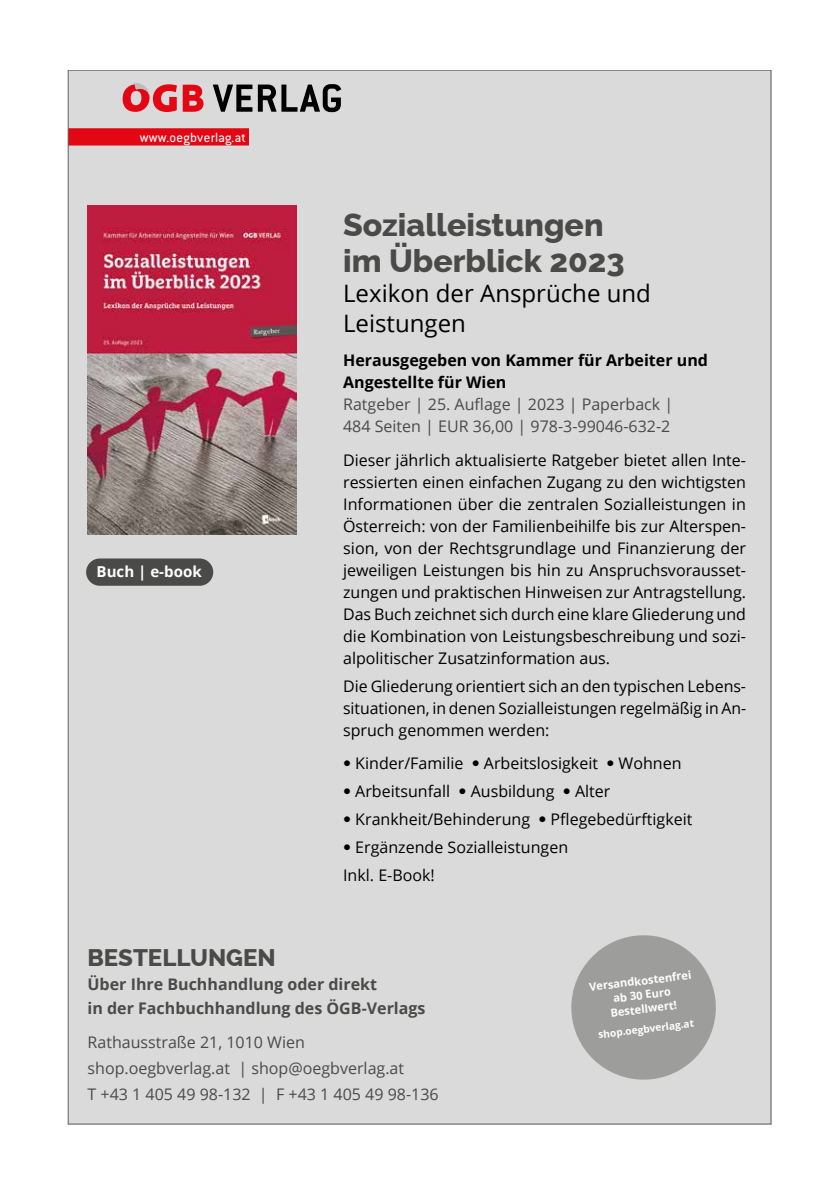
<style>
.page{position:relative;width:840px;height:1191px;background:#fff}
.page>*{position:absolute;margin:0;border:0;box-sizing:border-box;transform-origin:0 0}
.t1{font:800 32px/36px "Raleway";color:#4a4a49}
.t2{font:24px/30px "Open Sans";color:#000}
.t3{font:800 24px "Raleway";color:#4a4a49}
.t4{font:16px/22px "Open Sans";color:#000;text-align:justify}
.t5{font:16px/26px "Open Sans";color:#4a4a49}
.t6{font:700 16px/24px "Open Sans";color:#4a4a49}
.t7{font:700 16px/22px "Open Sans";color:#000}
.t8{font:700 15px "Open Sans";color:#fff}
.t9{font:14.6px "Conduit ITC Std";letter-spacing:.02em;color:#fff}
.t10{font:700 11.2px/14.2px "Open Sans";color:#fff;text-align:center}
.t11{font:700 10.2px "Open Sans";color:#fff}
.s1{font-family:"Rotis Sans Serif Std"}
</style>
<div class="page">
<div style="left:68px;top:70px;width:703px;height:1054px;background:#dadada"></div>
<img style="left:87px;top:206px;width:210px;height:329px">
<div style="left:86px;top:558px;width:127px;height:28px;background:#4a4a49;border-radius:14px"></div>
<div style="left:68px;top:128px;width:181px;height:17px;background:#e30613"></div>
<svg style="left:122px;top:83px;width:81px;height:29px"></svg>
<svg style="left:213px;top:84px;width:128px;height:28px"></svg>
<svg style="left:571px;top:935px;width:145px;height:145px"></svg>
<p class="t9" style="left:140px;top:128px;width:107px">www.oegbverlag.at</p>
<p class="t8" style="left:97px;top:561px;width:106px">Buch | e-book</p>
<h1 class="t1" style="left:343px;top:207px;width:283px">Sozialleistungen im Überblick 2023</h1>
<h2 class="t2" style="left:343px;top:277px;width:309px">Lexikon der Ansprüche und<br>Leistungen</h2>
<p class="t7" style="left:343px;top:349px;width:366px">Herausgegeben von Kammer für Arbeiter und<br>Angestellte für Wien</p>
<p class="t5" style="left:343px;top:393px;width:331px;line-height:22px">Ratgeber | 25. Auflage | 2023 | Paperback |<br>484 Seiten | EUR 36,00 | 978-3-99046-632-2</p>
<p class="t4" style="left:343px;top:449px;width:404px">Dieser jährlich aktualisierte Ratgeber bietet allen Inte&shy;ressierten einen einfachen Zugang zu den wichtigsten Informationen über die zentralen Sozialleistungen in Österreich: von der Familienbeihilfe bis zur Alterspen&shy;sion, von der Rechtsgrundlage und Finanzierung der jeweiligen Leistungen bis hin zu Anspruchsvorausset&shy;zungen und praktischen Hinweisen zur Antragstellung.<br>Das Buch zeichnet sich durch eine klare Gliederung und die Kombination von Leistungsbeschreibung und sozi&shy;alpolitischer Zusatzinformation aus.</p>
<p class="t4" style="left:343px;top:674px;width:404px">Die Gliederung orientiert sich an den typischen Lebens&shy;situationen, in denen Sozialleistungen regelmäßig in An&shy;spruch genommen werden:</p>
<p class="t4" style="left:343px;top:752px;width:340px"><span class="s1">•</span> Kinder/Familie <span class="s1">•</span> Arbeitslosigkeit <span class="s1">•</span> Wohnen</p>
<p class="t4" style="left:343px;top:780px;width:268px"><span class="s1">•</span> Arbeitsunfall <span class="s1">•</span> Ausbildung <span class="s1">•</span> Alter</p>
<p class="t4" style="left:343px;top:808px;width:350px"><span class="s1">•</span> Krankheit/Behinderung <span class="s1">•</span> Pflegebedürftigkeit</p>
<p class="t4" style="left:343px;top:833px;width:226px;line-height:27.6px"><span class="s1">•</span> Ergänzende Sozialleistungen<br>Inkl. E-Book!</p>
<h2 class="t3" style="left:87px;top:944px;width:190px">BESTELLUNGEN</h2>
<p class="t6" style="left:87px;top:972px;width:339px">Über Ihre Buchhandlung oder direkt<br>in der Fachbuchhandlung des ÖGB-Verlags</p>
<p class="t10" style="left:588px;top:979px;width:104px;rotate:-7deg">Versandkostenfrei ab 30 Euro<br>Bestellwert!</p>
<p class="t11" style="left:597px;top:1027px;width:98px;rotate:-7deg">shop.oegbverlag.at</p>
<p class="t5" style="left:87px;top:1028px;width:352px">Rathausstraße 21, 1010 Wien shop.oegbverlag.at | shop@oegbverlag.at<br>T +43 1 405 49 98-132 | F +43 1 405 49 98-136</p>
</div>
